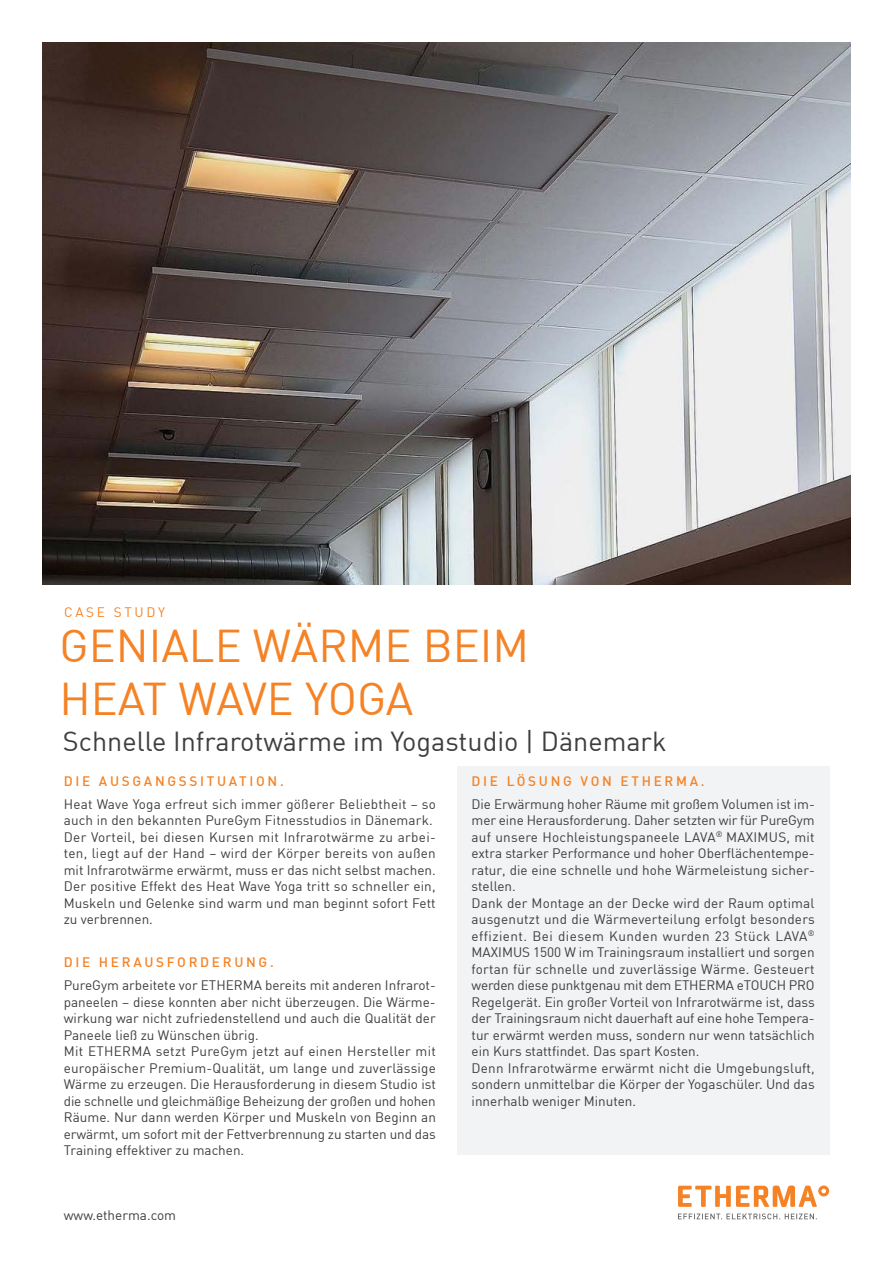
<style>
.page{position:relative;width:893px;height:1263px;background:#fff}
.page>*{position:absolute;margin:0;border:0;box-sizing:border-box;transform-origin:0 0}
.t1{font:45px/52.5px "DIN";color:#f58224}
.t2{font:27px "DIN";color:#3e3e3f}
.t3{font:13.5px/16.5px "DIN";color:#3e3e3f}
.t4{font:500 13.5px "DIN";letter-spacing:.2em;color:#f58224}
.t5{font:13.5px "DIN";letter-spacing:.2em;color:#f58224}
</style>
<div class="page">
<div style="left:457px;top:767px;width:372px;height:388px;background:#f2f3f4"></div>
<svg style="left:678px;top:1185px;width:151px;height:22px"></svg>
<svg style="left:678px;top:1213px;width:139px;height:6px"></svg>
<img style="left:43px;top:43px;width:807px;height:542px">
<p class="t5" style="left:64px;top:604px;width:102px">CASE STUDY</p>
<h1 class="t1" style="left:60px;top:619px;width:471px">GENIALE WÄRME BEIM<br>HEAT WAVE YOGA</h1>
<h2 class="t2" style="left:63px;top:724px;width:605px">Schnelle Infrarotwärme im Yogastudio | Dänemark</h2>
<p class="t4" style="left:64px;top:772px;width:221px">DIE AUSGANGSSITUATION.</p>
<p class="t3" style="left:64px;top:795px;width:374px">Heat Wave Yoga erfreut sich immer gößerer Beliebtheit – so auch in den bekannten PureGym Fitnesstudios in Dänemark.<br>Der Vorteil, bei diesen Kursen mit Infrarotwärme zu arbei&shy;ten, liegt auf der Hand – wird der Körper bereits von außen mit Infrarotwärme erwärmt, muss er das nicht selbst machen.<br>Der positive Effekt des Heat Wave Yoga tritt so schneller ein, Muskeln und Gelenke sind warm und man beginnt sofort Fett zu verbrennen.</p>
<p class="t4" style="left:64px;top:954px;width:212px">DIE HERAUSFORDERUNG.</p>
<p class="t3" style="left:64px;top:977px;width:374px">PureGym arbeitete vor ETHERMA bereits mit anderen Infrarot&shy;paneelen – diese konnten aber nicht überzeugen. Die Wärme&shy;wirkung war nicht zufriedenstellend und auch die Qualität der Paneele ließ zu Wünschen übrig.<br>Mit ETHERMA setzt PureGym jetzt auf einen Hersteller mit europäischer Premium-Qualität, um lange und zuverlässige Wärme zu erzeugen. Die Herausforderung in diesem Studio ist die schnelle und gleichmäßige Beheizung der großen und hohen Räume. Nur dann werden Körper und Muskeln von Beginn an erwärmt, um sofort mit der Fettverbrennung zu starten und das Training effektiver zu machen.</p>
<p class="t3" style="left:64px;top:1207px;width:114px">www.etherma.com</p>
<p class="t4" style="left:472px;top:772px;width:235px">DIE LÖSUNG VON ETHERMA.</p>
<p class="t3" style="left:472px;top:795px;width:345px">Die Erwärmung hoher Räume mit großem Volumen ist im&shy;mer eine Herausforderung. Daher setzten wir für PureGym auf unsere Hochleistungspaneele LAVA<sup>®</sup> MAXIMUS, mit extra starker Performance und hoher Oberflächentempe&shy;ratur, die eine schnelle und hohe Wärmeleistung sicher&shy;stellen.<br>Dank der Montage an der Decke wird der Raum optimal ausgenutzt und die Wärmeverteilung erfolgt besonders effizient. Bei diesem Kunden wurden 23 Stück LAVA<sup>® </sup>MAXIMUS 1500 W im Trainingsraum installiert und sorgen fortan für schnelle und zuverlässige Wärme. Gesteuert werden diese punktgenau mit dem ETHERMA eTOUCH PRO Regelgerät. Ein großer Vorteil von Infrarotwärme ist, dass der Trainingsraum nicht dauerhaft auf eine hohe Tempera&shy;tur erwärmt werden muss, sondern nur wenn tatsächlich ein Kurs stattfindet. Das spart Kosten.<br>Denn Infrarotwärme erwärmt nicht die Umgebungsluft, sondern unmittelbar die Körper der Yogaschüler. Und das innerhalb weniger Minuten.</p>
</div>
